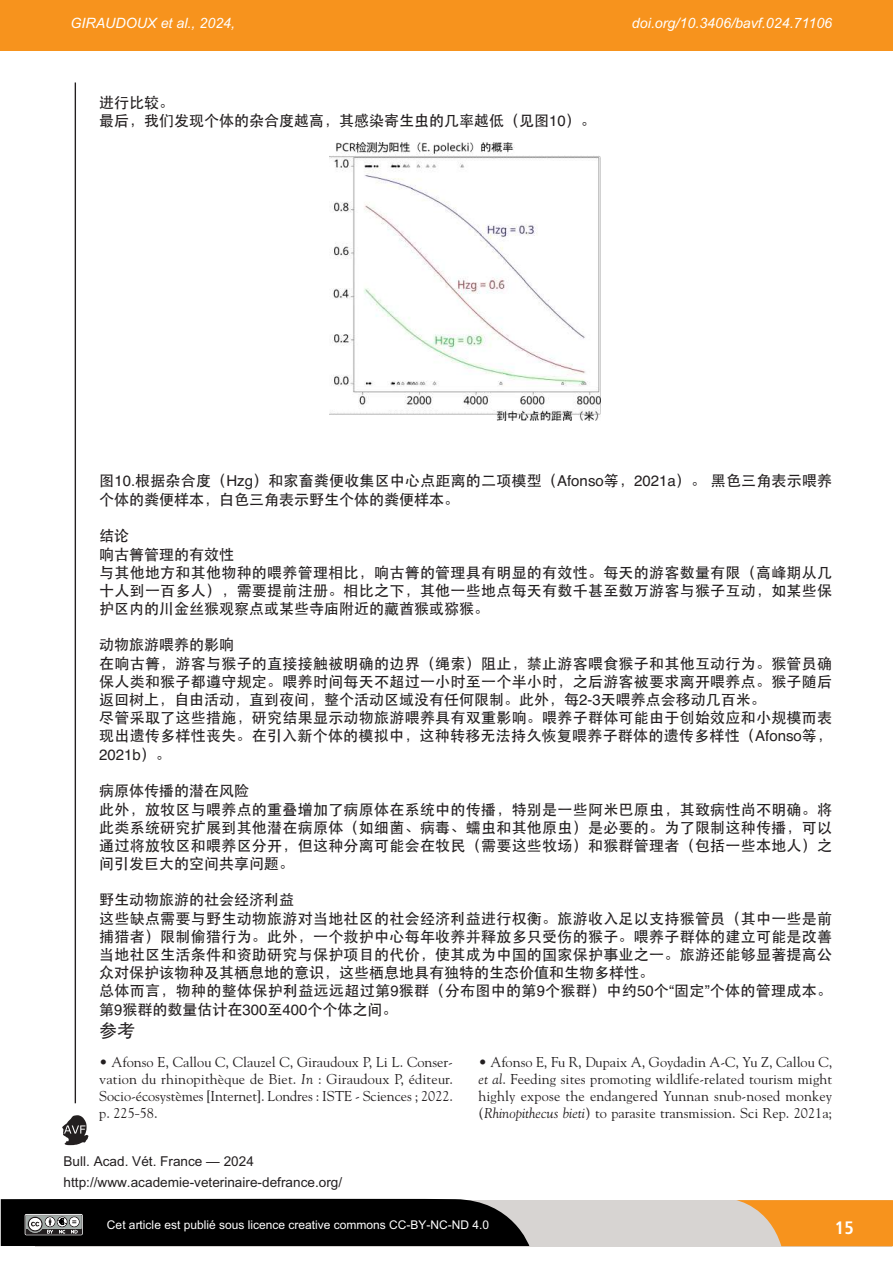
<style>
.page{position:relative;width:893px;height:1263px;background:#fff}
.page>*{position:absolute;margin:0;border:0;box-sizing:border-box;transform-origin:0 0}
.t1{font:700 condensed 18px "Frutiger";color:#fff}
.t2{font:18px "ST Heiti";color:#231f20}
.t3{font:15px/18.1px "ST Heiti";letter-spacing:.02em;color:#231f20}
.t4{font:15px/18px "ST Heiti";color:#231f20}
.t5{font:15px "Helvetica";color:#231f20}
.t6{font:14.25px/17.1px "Goudy";color:#231f20;text-align:justify}
.t7{font:italic 14.25px "Arial";color:#fff}
.t8{font:13.65px/21px "Arial";color:#231f20}
.t9{font:12px "Arial";color:#fff}
.s1{font-family:"Helvetica"}
.s2{font-family:"ST Heiti"}
.s3{font-style:italic}
.s4{font-family:"Klee";font-weight:500}
</style>
<div class="page">
<div style="left:35px;top:1199px;width:856px;height:47px;background:#d7d4d2"></div>
<svg style="left:736px;top:1200px;width:157px;height:46px"></svg>
<svg style="left:62px;top:1115px;width:26px;height:30px"></svg>
<div style="left:0;top:0;width:893px;height:51px;background:#f7931d"></div>
<hr style="left:75px;top:82px;width:1px;height:1021px;background:#231f20">
<svg style="left:1px;top:1198px;width:528px;height:48px;background:#131313"></svg>
<img style="left:330px;top:142px;width:270px;height:278px">
<p class="t7" style="left:70px;top:15px;width:166px">GIRAUDOUX et al., 2024,</p>
<p class="t7" style="left:632px;top:15px;width:202px">doi.org/10.3406/bavf.024.71106</p>
<p class="t4" style="left:99px;top:93px;width:498px">进行比较。<br>最后，我们发现个体的杂合度越高，其感染寄生虫的几率越低（见图<span class="s1">10</span>）。</p>
<p class="t3" style="left:99px;top:472px;width:734px">图<span class="s1">10.</span>根据杂合度（<span class="s1">Hzg</span>）和家畜粪便收集区中心点距离的二项模型（<span class="s1">Afonso</span>等，<span class="s1">2021a</span>）。黑色三角表示喂养个体的粪便样本，白色三角表示野生个体的粪便样本。</p>
<p class="t3" style="left:99px;top:527px;width:734px">结论<br>响古箐管理的有效性<br>与其他地方和其他物种的喂养管理相比，响古箐的管理具有明显的有效性。每天的游客数量有限（高峰期从几十人到一百多人），需要提前注册。相比之下，其他一些地点每天有数千甚至数万游客与猴子互动，如某些保护区内的川金丝猴观察点或某些寺庙附近的藏酋猴或猕猴。</p>
<p class="t3" style="left:99px;top:636px;width:734px">动物旅游喂养的影响<br>在响古箐，游客与猴子的直接接触被明确的边界（绳索）阻止，禁止游客喂食猴子和其他互动行为。猴管员确保人类和猴子都遵守规定。喂养时间每天不超过一小时至一个半小时，之后游客被要求离开喂养点。猴子随后返回树上，自由活动，直到夜间，整个活动区域没有任何限制。此外，每<span class="s1">2-3</span>天喂养点会移动几百米。<br>尽管采取了这些措施，研究结果显示动物旅游喂养具有双重影响。喂养子群体可能由于创始效应和小规模而表现出遗传多样性丧失。在引入新个体的模拟中，这种转移无法持久恢复喂养子群体的遗传多样性（<span class="s1">Afonso</span>等，</p>
<p class="t5" style="left:99px;top:746px;width:73px">2021b<span class="s2">）。</span></p>
<p class="t3" style="left:99px;top:782px;width:734px">病原体传播的潜在风险<br>此外，放牧区与喂养点的重叠增加了病原体在系统中的传播，特别是一些阿米巴原虫，其致病性尚不明确。将此类系统研究扩展到其他潜在病原体（如细菌、病毒、蠕虫和其他原虫）是必要的。为了限制这种传播，可以通过将放牧区和喂养区分开，但这种分离可能会在牧民（需要这些牧场）和猴群管理者（包括一些本地人）之间引发巨大的空间共享问题。</p>
<p class="t3" style="left:99px;top:891px;width:734px">野生动物旅游的社会经济利益<br>这些缺点需要与野生动物旅游对当地社区的社会经济利益进行权衡。旅游收入足以支持猴管员（其中一些是前捕猎者）限制偷猎行为。此外，一个救护中心每年收养并释放多只受伤的猴子。喂养子群体的建立可能是改善当地社区生活条件和资助研究与保护项目的代价，使其成为中国的国家保护事业之一。旅游还能够显著提高公众对保护该物种及其栖息地的意识，这些栖息地具有独特的生态价值和生物多样性。<br>总体而言，物种的整体保护利益远远超过第<span class="s1">9</span>猴群（分布图中的第<span class="s1">9</span>个猴群）中约<span class="s1">50</span>个<span class="s1">“</span>固定<span class="s1">”</span>个体的管理成本。第<span class="s1">9</span>猴群的数量估计在<span class="s1">300</span>至<span class="s1">400</span>个个体之间。</p>
<p class="t2" style="left:99px;top:1022px;width:37px">参考</p>
<p class="t6" style="left:99px;top:1053px;width:355px">• Afonso E, Callou C, Clauzel C, Giraudoux P, Li L. Conser&shy;vation du rhinopithèque de Biet. <span class="s3">In</span> : Giraudoux P, éditeur.<br>Socio-écosystèmes [Internet]. Londres : ISTE - Sciences ; 2022. p. 225<span class="s4">‑</span>58.</p>
<p class="t6" style="left:478px;top:1053px;width:355px">• Afonso E, Fu R, Dupaix A, Goydadin A-C, Yu Z, Callou C, <span class="s3">et al</span>. Feeding sites promoting wildlife-related tourism might highly expose the endangered Yunnan snub-nosed monkey (<span class="s3">Rhinopithecus bieti</span>) to parasite transmission. Sci Rep. 2021a;</p>
<p class="t8" style="left:64px;top:1150px;width:280px">Bull. Acad. Vét. France — 2024 http://www.academie-veterinaire-defrance.org/</p>
<p class="t9" style="left:107px;top:1217px;width:384px">Cet article est publié sous licence creative commons CC-BY-NC-ND 4.0</p>
<p class="t1" style="left:835px;top:1220px;width:20px">15</p>
</div>
